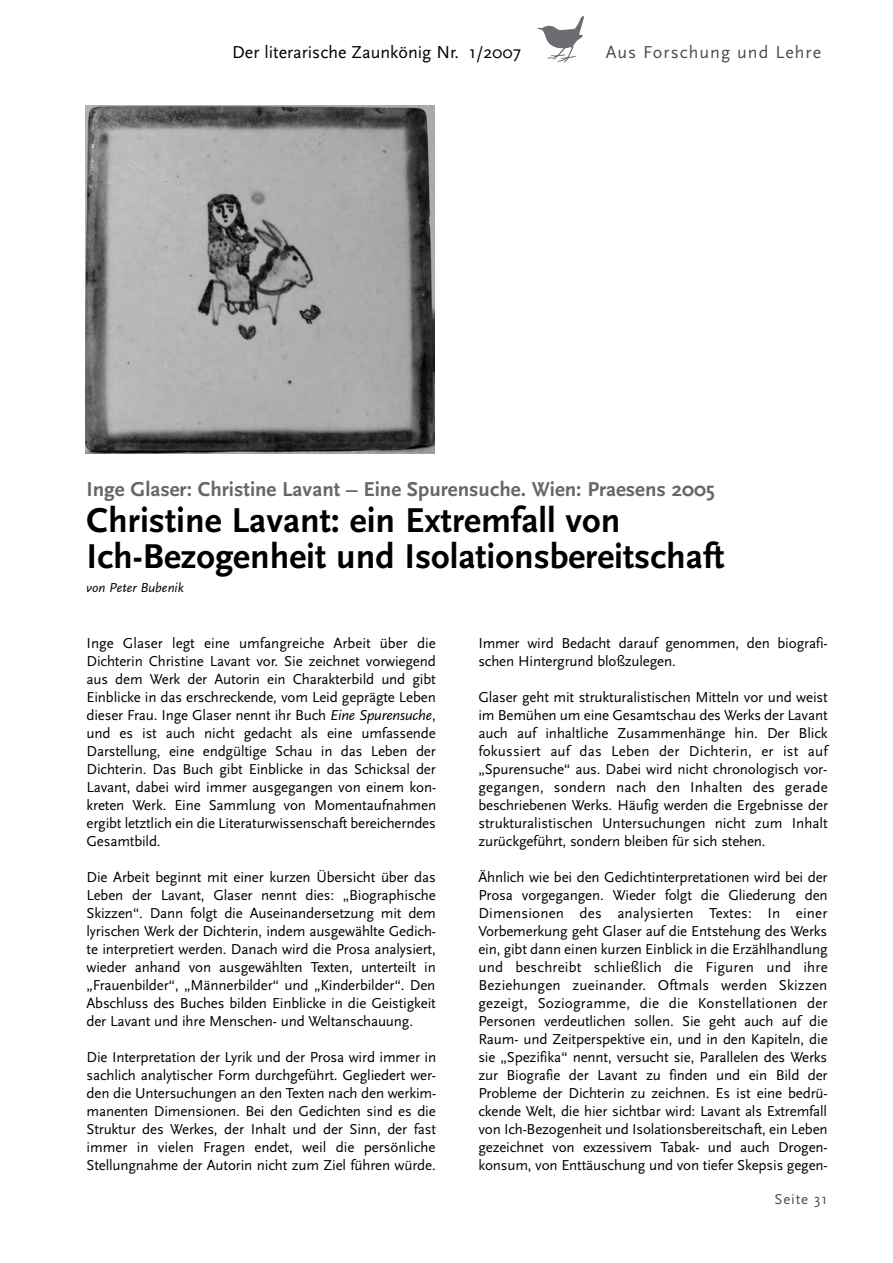
<style>
.page{position:relative;width:893px;height:1263px;background:#fff}
.page>*{position:absolute;margin:0;border:0;box-sizing:border-box;transform-origin:0 0}
.t1{font:700 36px/36px "Scala Sans";color:#000}
.t2{font:700 21px "Scala Sans";color:#666}
.t3{font:18px "Scala Sans";color:#000}
.t4{font:18px "Scala Sans";letter-spacing:.055em;color:#4d4d4d}
.t5{font:15px/18px "Scala Sans";letter-spacing:-.01em;color:#000;text-align:justify}
.t6{font:15px "Scala Sans";letter-spacing:.055em;color:#4d4d4d}
.t7{font:italic 13.5px "Scala Sans";color:#000}
.s1{font-style:italic}
</style>
<div class="page">
<svg style="left:537px;top:16px;width:47px;height:47px"></svg>
<img style="left:85px;top:106px;width:350px;height:348px">
<p class="t3" style="left:232px;top:41px;width:291px">Der literarische Zaunkönig Nr. 1/2007</p>
<p class="t4" style="left:606px;top:41px;width:217px">Aus Forschung und Lehre</p>
<h2 class="t2" style="left:87px;top:477px;width:630px">Inge Glaser: Christine Lavant – Eine Spurensuche. Wien: Praesens 2005</h2>
<h1 class="t1" style="left:87px;top:502px;width:639px">Christine Lavant: ein Extremfall von<br>Ich-Bezogenheit und Isolationsbereitschaft</h1>
<p class="t7" style="left:87px;top:580px;width:99px">von Peter Bubenik</p>
<p class="t5" style="left:87px;top:634px;width:351px">Inge Glaser legt eine umfangreiche Arbeit über die Dichterin Christine Lavant vor. Sie zeichnet vorwiegend aus dem Werk der Autorin ein Charakterbild und gibt Einblicke in das erschreckende, vom Leid geprägte Leben dieser Frau. Inge Glaser nennt ihr Buch <span class="s1">Eine Spurensuche</span>, und es ist auch nicht gedacht als eine umfassende Darstellung, eine endgültige Schau in das Leben der Dichterin. Das Buch gibt Einblicke in das Schicksal der Lavant, dabei wird immer ausgegangen von einem kon&shy;kreten Werk. Eine Sammlung von Momentaufnahmen ergibt letztlich ein die Literaturwissenschaft bereicherndes Gesamtbild.</p>
<p class="t5" style="left:87px;top:868px;width:351px">Die Arbeit beginnt mit einer kurzen Übersicht über das Leben der Lavant, Glaser nennt dies: „Biographische Skizzen“. Dann folgt die Auseinandersetzung mit dem lyrischen Werk der Dichterin, indem ausgewählte Gedich&shy;te interpretiert werden. Danach wird die Prosa analysiert, wieder anhand von ausgewählten Texten, unterteilt in „Frauenbilder“, „Männerbilder“ und „Kinderbilder“. Den Abschluss des Buches bilden Einblicke in die Geistigkeit der Lavant und ihre Menschen- und Weltanschauung.</p>
<p class="t5" style="left:87px;top:1048px;width:351px">Die Interpretation der Lyrik und der Prosa wird immer in sachlich analytischer Form durchgeführt. Gegliedert wer&shy;den die Untersuchungen an den Texten nach den werkim&shy;manenten Dimensionen. Bei den Gedichten sind es die Struktur des Werkes, der Inhalt und der Sinn, der fast immer in vielen Fragen endet, weil die persönliche Stellungnahme der Autorin nicht zum Ziel führen würde.</p>
<p class="t5" style="left:478px;top:634px;width:351px">Immer wird Bedacht darauf genommen, den biografi&shy;schen Hintergrund bloßzulegen.</p>
<p class="t5" style="left:478px;top:688px;width:351px">Glaser geht mit strukturalistischen Mitteln vor und weist im Bemühen um eine Gesamtschau des Werks der Lavant auch auf inhaltliche Zusammenhänge hin. Der Blick fokussiert auf das Leben der Dichterin, er ist auf „Spurensuche“ aus. Dabei wird nicht chronologisch vor&shy;gegangen, sondern nach den Inhalten des gerade beschriebenen Werks. Häufig werden die Ergebnisse der strukturalistischen Untersuchungen nicht zum Inhalt zurückgeführt, sondern bleiben für sich stehen.</p>
<p class="t5" style="left:478px;top:868px;width:351px">Ähnlich wie bei den Gedichtinterpretationen wird bei der Prosa vorgegangen. Wieder folgt die Gliederung den Dimensionen des analysierten Textes: In einer Vorbemerkung geht Glaser auf die Entstehung des Werks ein, gibt dann einen kurzen Einblick in die Erzählhandlung und beschreibt schließlich die Figuren und ihre Beziehungen zueinander. Oftmals werden Skizzen gezeigt, Soziogramme, die die Konstellationen der Personen verdeutlichen sollen. Sie geht auch auf die Raum- und Zeitperspektive ein, und in den Kapiteln, die sie „Spezifika“ nennt, versucht sie, Parallelen des Werks zur Biografie der Lavant zu finden und ein Bild der Probleme der Dichterin zu zeichnen. Es ist eine bedrü&shy;ckende Welt, die hier sichtbar wird: Lavant als Extremfall von Ich-Bezogenheit und Isolationsbereitschaft, ein Leben gezeichnet von exzessivem Tabak- und auch Drogen&shy;konsum, von Enttäuschung und von tiefer Skepsis gegen-</p>
<p class="t6" style="left:774px;top:1190px;width:54px">Seite 31</p>
</div>
